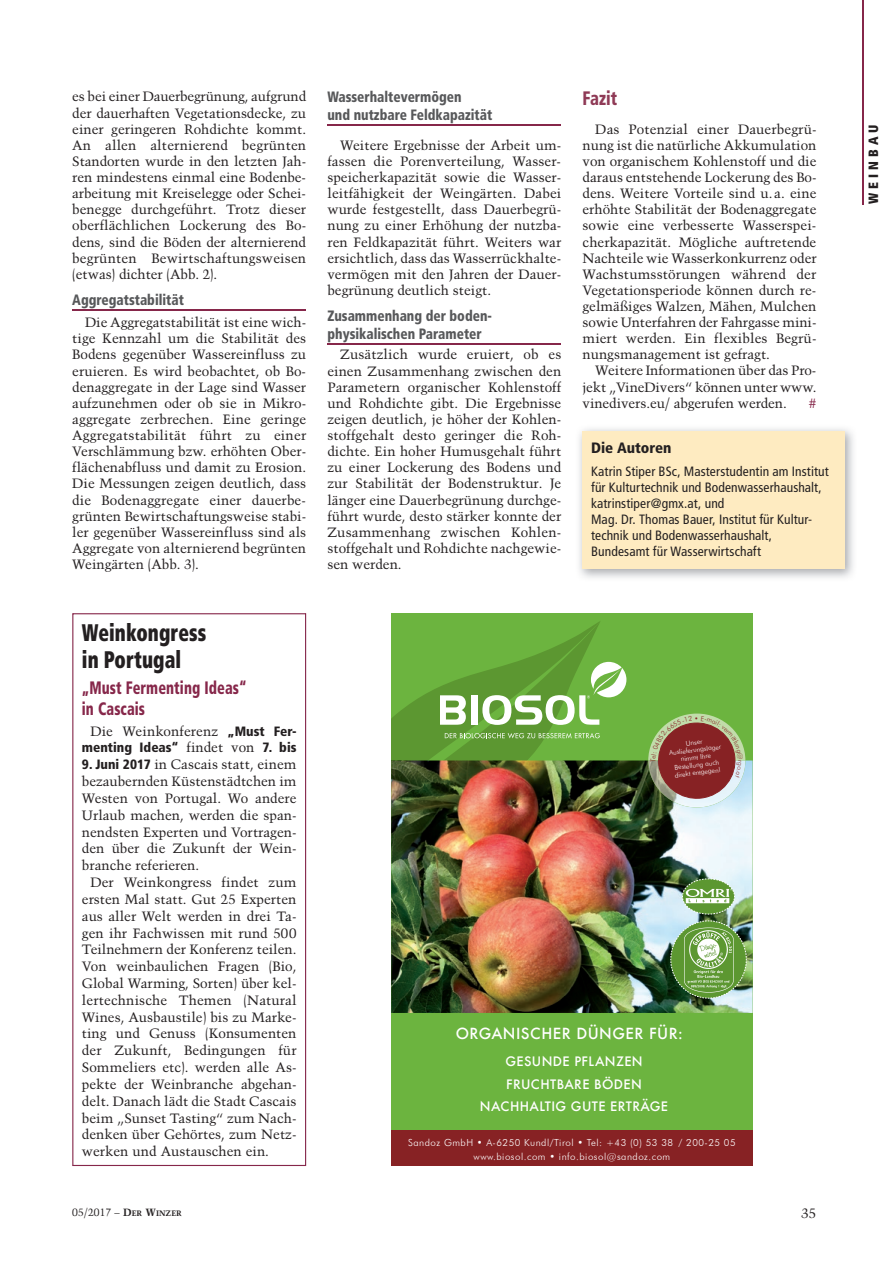
<style>
.page{position:relative;width:893px;height:1263px;background:#fff}
.page>*{position:absolute;margin:0;border:0;box-sizing:border-box;transform-origin:0 0}
.t1{font:900 condensed 24px/27px "Frutiger LT Std";letter-spacing:.005em;color:#231f20;scale:.8 1}
.t2{font:900 condensed 19.5px "Frutiger LT Std";color:#8f3a56;scale:.85 1}
.t3{font:900 condensed 18px/20.2px "Frutiger LT Std";letter-spacing:.005em;color:#86274a;scale:.8 1}
.t4{font:900 condensed 15px/18px "Frutiger LT Std";color:#57585a;scale:.9 1}
.t5{font:500 15px "Futura";letter-spacing:.03em;color:#fff}
.t6{font:900 condensed 15px "Frutiger LT Std";color:#231f20}
.t7{font:13.5px/16px "Trump Mediaeval LT Std";color:#231f20;text-align:justify}
.t8{font:condensed 13.5px/16px "Frutiger LT Std";letter-spacing:.01em;color:#231f20}
.t9{font:900 condensed 13.5px "Frutiger LT Std";color:#231f20}
.t10{font:900 condensed 13.5px "Frutiger LT Std";letter-spacing:.32em;color:#231f20;scale:.95 1}
.t11{font:13.5px "Trump Mediaeval LT Std";color:#86274a}
.t12{font:500 12.75px/22.5px "Futura";letter-spacing:.03em;color:#fff;text-align:center}
.t13{font:10.5px "Trump Mediaeval LT Std";color:#231f20}
.t14{font:300 9.75px/13.5px "Futura BT";letter-spacing:.05em;color:#fff;text-align:center}
.t15{font:300 6.9px/7.6px "Futura BT";color:#fff;text-align:center}
.s1{font-family:"Frutiger LT Std";font-weight:900;font-stretch:condensed}
.s2{font-family:"Trump Mediaeval LT Std";font-weight:400;font-stretch:normal}
.s3{font-weight:700}
.s4{font-weight:700;font-size:7.8px}
</style>
<div class="page">
<hr style="left:862px;top:0;width:1px;height:204px;background:#86274a">
<img style="left:579px;top:428px;width:274px;height:150px">
<div style="left:583px;top:431px;width:262px;height:138px;background:#feebc1"></div>
<hr style="left:72px;top:310px;width:234px;height:1px;background:#86274a">
<div style="left:391px;top:613px;width:362px;height:553px;background:#6cb43f"></div>
<svg style="left:391px;top:621px;width:209px;height:139px"></svg>
<svg style="left:440px;top:695px;width:26px;height:30px"></svg>
<div style="left:471px;top:695px;width:6px;height:30px;background:#fff"></div>
<svg style="left:482px;top:662px;width:144px;height:63px"></svg>
<svg style="left:445px;top:733px;width:155px;height:5px"></svg>
<img style="left:391px;top:760px;width:362px;height:253px">
<img style="left:648px;top:800px;width:97px;height:7px">
<div style="left:391px;top:1130px;width:362px;height:36px;background:#872224"></div>
<img style="left:670px;top:878px;width:77px;height:121px">
<img style="left:684px;top:927px;width:25px;height:57px">
<hr style="left:327px;top:124px;width:234px;height:1px;background:#86274a">
<hr style="left:327px;top:344px;width:234px;height:1px;background:#86274a">
<svg style="left:72px;top:613px;width:234px;height:553px"></svg>
<svg style="left:648px;top:713px;width:97px;height:87px;background:#926a54"></svg>
<p class="t7" style="left:72px;top:89px;width:236px">es bei einer Dauerbegrünung, aufgrund der dauerhaften Vegetationsdecke, zu einer geringeren Rohdichte kommt.<br>An allen alternierend begrünten Standorten wurde in den letzten Jah&shy;ren mindestens einmal eine Bodenbe&shy;arbeitung mit Kreiselegge oder Schei&shy;benegge durchgeführt. Trotz dieser oberfläch lichen Lockerung des Bo&shy;dens, sind die Böden der alternierend begrünten Bewirtschaftungsweisen (etwas) dichter (Abb. 2).</p>
<p class="t4" style="left:72px;top:291px;width:126px">Aggregatstabilität</p>
<p class="t7" style="left:72px;top:314px;width:236px;text-indent:13px">Die Aggregatstabilität ist eine wich&shy;tige Kennzahl um die Stabilität des Bodens gegenüber Wassereinfluss zu eruieren. Es wird beobachtet, ob Bo&shy;denaggregate in der Lage sind Wasser aufzunehmen oder ob sie in Mikro&shy;aggregate zerbrechen. Eine geringe Aggregatstabilität führt zu einer Verschlämmung bzw. erhöhten Ober&shy;flächenabfluss und damit zu Erosion.<br>Die Messungen zeigen deutlich, dass die Bodenaggregate einer dauerbe&shy;grünten Bewirtschaftungsweise stabi&shy;ler gegenüber Wassereinfluss sind als Aggregate von alternierend begrünten Weingärten (Abb. 3).</p>
<h1 class="t1" style="left:82px;top:619px;width:157px">Weinkongress in Portugal</h1>
<h3 class="t3" style="left:82px;top:678px;width:207px">„Must Fermenting Ideas“ in Cascais</h3>
<p class="t7" style="left:90px;top:723px;width:208px">Die Weinkonferenz <span class="s1">„Must Fer-</span></p>
<p class="t9" style="left:82px;top:740px;width:216px">menting Ideas“ <span class="s2">findet von</span> 7. bis</p>
<p class="t7" style="left:82px;top:756px;width:216px;line-height:16.8px"><span class="s1">9. Juni 2017</span> in Cascais statt, einem bezaubernden Küstenstädtchen im Westen von Portugal. Wo andere Urlaub machen, werden die span&shy;nendsten Experten und Vortragen&shy;den über die Zukunft der Wein&shy;branche referieren.</p>
<p class="t7" style="left:82px;top:874px;width:216px;line-height:16.8px;text-indent:9px">Der Weinkongress findet zum ersten Mal statt. Gut 25 Experten aus aller Welt werden in drei Ta&shy;gen ihr Fachwissen mit rund 500<br>Teilnehmern der Konferenz teilen.<br>Von weinbaulichen Fragen (Bio, Global Warming, Sorten) über kel&shy;lertechnische Themen (Natural Wines, Ausbaustile) bis zu Marke&shy;ting und Genuss (Konsumenten der Zukunft, Bedingungen für Sommeliers etc). werden alle As&shy;pekte der Weinbranche abgehan&shy;delt. Danach lädt die Stadt Cascais beim „Sunset Tasting“ zum Nach&shy;denken über Gehörtes, zum Netz&shy;werken und Austauschen ein.</p>
<p class="t4" style="left:327px;top:88px;width:185px">Wasserhaltevermögen<br>und nutzbare Feldkapazität</p>
<p class="t7" style="left:327px;top:137px;width:235px;text-indent:13px">Weitere Ergebnisse der Arbeit um&shy;fassen die Porenverteilung, Wasser&shy;speicherkapazität sowie die Wasser&shy;leitfähigkeit der Weingärten. Dabei wurde festgestellt, dass Dauerbegrü&shy;nung zu einer Erhöhung der nutzba&shy;ren Feldkapazität führt. Weiters war ersichtlich, dass das Wasserrückhalte&shy;vermögen mit den Jahren der Dauer&shy;begrünung deutlich steigt.</p>
<p class="t4" style="left:327px;top:307px;width:184px">Zusammenhang der boden&shy;physikalischen Parameter</p>
<p class="t7" style="left:327px;top:347px;width:236px;text-indent:13px">Zusätzlich wurde eruiert, ob es einen Zusammenhang zwischen den Parametern organischer Kohlenstoff und Rohdichte gibt. Die Ergebnisse zeigen deutlich, je höher der Kohlen&shy;stoffgehalt desto geringer die Roh&shy;dichte. Ein hoher Humusgehalt führt zu einer Lockerung des Bodens und zur Stabilität der Bodenstruktur. Je länger eine Dauerbegrünung durchge&shy;führt wurde, desto stärker konnte der Zusammenhang zwischen Kohlen&shy;stoffgehalt und Rohdichte nachgewie&shy;sen werden.</p>
<h2 class="t2" style="left:583px;top:87px;width:42px">Fazit</h2>
<p class="t7" style="left:583px;top:121px;width:236px;text-indent:13px">Das Potenzial einer Dauerbegrü&shy;nung ist die natürliche Akkumulation von organischem Kohlenstoff und die daraus entstehende Lockerung des Bo&shy;dens. Weitere Vorteile sind u. a. eine erhöhte Stabilität der Bodenaggregate sowie eine verbesserte Wasserspei&shy;cherkapazität. Mögliche auftretende Nachteile wie Wasserkonkurrenz oder Wachstumsstörungen während der Vegetationsperiode können durch re&shy;gelmäßiges Walzen, Mähen, Mulchen sowie Unterfahren der Fahrgasse mini&shy;miert werden. Ein flexibles Begrü&shy;nungsmanagement ist gefragt.</p>
<p class="t7" style="left:583px;top:363px;width:235px;text-indent:13px">Weitere Informationen über das Pro&shy;jekt „VineDivers“ können unter www. vinedivers.eu/ abgerufen werden.</p>
<p class="t11" style="left:809px;top:395px;width:9px">#</p>
<p class="t6" style="left:591px;top:439px;width:82px">Die Autoren</p>
<p class="t8" style="left:591px;top:463px;width:239px">Katrin Stiper BSc, Masterstudentin am Institut für Kulturtechnik und Bodenwasserhaushalt, katrinstiper@gmx.at, und<br>Mag. Dr. Thomas Bauer, Institut für Kultur&shy;technik und Bodenwasserhaushalt, Bundesamt für Wasserwirtschaft</p>
<p class="t15" style="left:668px;top:741px;width:54px;rotate:-7deg">Unser<br>Auslieferungslager nimmt Ihre<br>Bestellung auch direkt entgegen!</p>
<p class="t5" style="left:456px;top:1023px;width:229px">ORGANISCHER DÜNGER FÜR:</p>
<p class="t12" style="left:480px;top:1050px;width:190px">GESUNDE PFLANZEN<br>FRUCHTBARE BÖDEN<br>NACHHALTIG GUTE ERTRÄGE</p>
<p class="t14" style="left:408px;top:1136px;width:329px">Sandoz GmbH • A-6250 Kundl/Tirol • Tel: +43 (0) 53 38 / 200-25 05 www.biosol.com • info.biosol@sandoz.com</p>
<p class="t13" style="left:72px;top:1206px;width:111px">05/2017 – <span class="s3">D</span><span class="s4">ER</span> <span class="s3">W</span><span class="s4">INZER</span></p>
<p class="t7" style="left:801px;top:1205px;width:17px">35</p>
<p class="t10" style="left:865px;top:204px;width:85px;rotate:-90deg">Weinbau</p>
</div>
